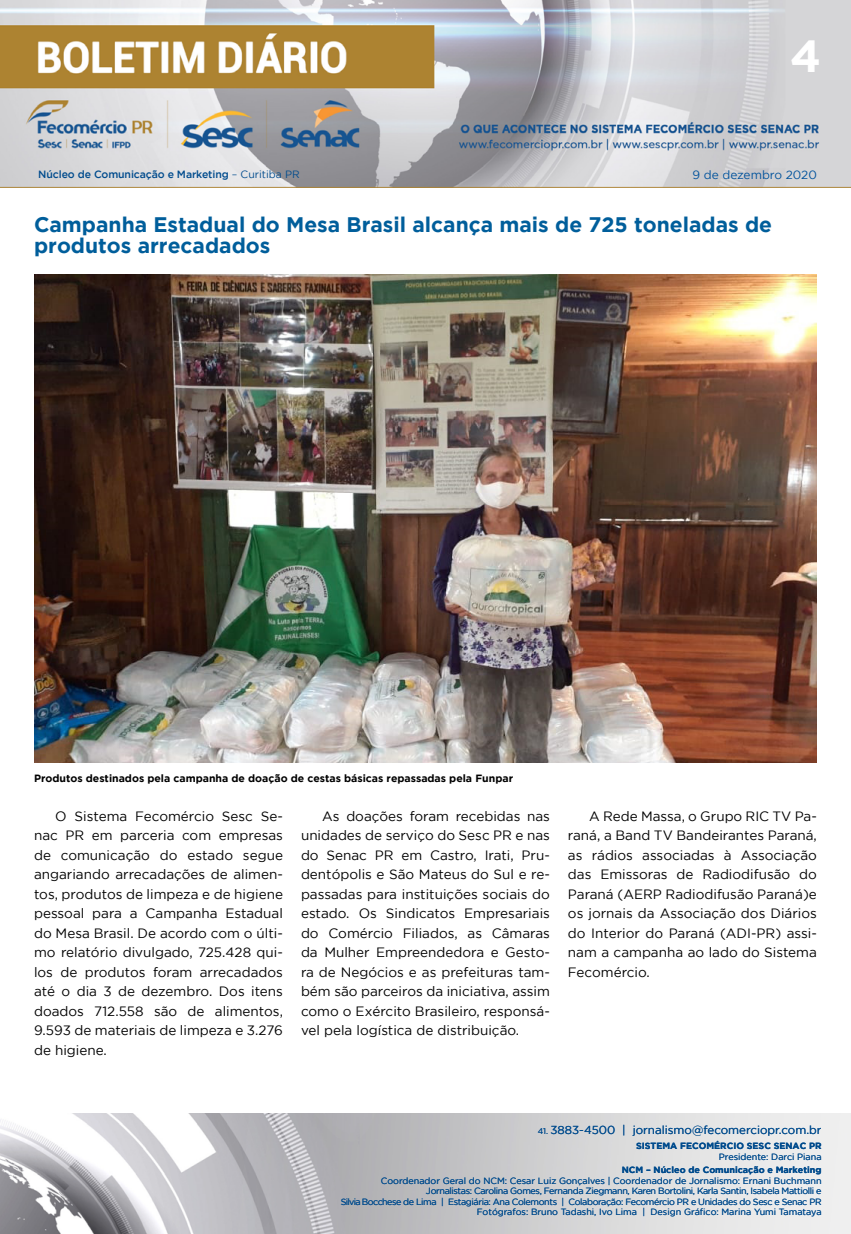
<style>
.page{position:relative;width:851px;height:1234px;background:#fff}
.page>*{position:absolute;margin:0;border:0;box-sizing:border-box;transform-origin:0 0}
.t1{font:700 45px "Gotham";color:#fff}
.t2{font:700 21px/21px "Gotham";color:#005e9b}
.t3{font:13.5px/19.5px "Gotham";color:#000;text-align:justify}
.t4{font:11.85px "Gotham";color:#00529c}
.t5{font:11.55px "Gotham";color:#004b8d}
.t6{font:700 10.5px "Gotham";color:#000}
.t7{font:500 10.5px "Gotham";letter-spacing:-.01em;color:#004b8d}
.t8{font:9px/10.5px "Gotham";letter-spacing:-.04em;color:#004b8d;text-align:right}
.t9{font:700 9px "Gotham";color:#004b8d}
.t10{font:9px "Gotham";color:#004b8d}
.s1{font-weight:400}
.s2{font-size:8.25px}
</style>
<div class="page">
<img style="left:0;top:0;width:850px;height:188px">
<img style="left:0;top:1113px;width:850px;height:120px">
<img style="left:34px;top:274px;width:782px;height:488px">
<h1 class="t1" style="left:790px;top:30px;width:33px">4</h1>
<p class="t7" style="left:38px;top:168px;width:263px">Núcleo de Comunicação e Marketing <span class="s1">– Curitiba PR</span></p>
<p class="t4" style="left:692px;top:168px;width:126px">9 de dezembro 2020</p>
<h2 class="t2" style="left:34px;top:213px;width:739px">Campanha Estadual do Mesa Brasil alcança mais de 725 toneladas de produtos arrecadados</h2>
<p class="t6" style="left:34px;top:771px;width:480px">Produtos destinados pela campanha de doação de cestas básicas repassadas pela Funpar</p>
<p class="t3" style="left:34px;top:805px;width:250px;text-indent:21px">O Sistema Fecomércio Sesc Se&shy;nac PR em parceria com empresas de comunicação do estado segue angariando arrecadações de alimen&shy;tos, produtos de limpeza e de higiene pessoal para a Campanha Estadual do Mesa Brasil. De acordo com o últi&shy;mo relatório divulgado, 725.428 qui&shy;los de produtos foram arrecadados até o dia 3 de dezembro. Dos itens doados 712.558 são de alimentos, 9.593 de materiais de limpeza e 3.276 de higiene.</p>
<p class="t3" style="left:301px;top:805px;width:250px;text-indent:21px">As doações foram recebidas nas unidades de serviço do Sesc PR e nas do Senac PR em Castro, Irati, Pru&shy;dentópolis e São Mateus do Sul e re&shy;passadas para instituições sociais do estado. Os Sindicatos Empresariais do Comércio Filiados, as Câmaras da Mulher Empreendedora e Gesto&shy;ra de Negócios e as prefeituras tam&shy;bém são parceiros da iniciativa, assim como o Exército Brasileiro, responsá&shy;vel pela logística de distribuição.</p>
<p class="t3" style="left:568px;top:805px;width:250px;text-indent:21px">A Rede Massa, o Grupo RIC TV Pa&shy;raná, a Band TV Bandeirantes Paraná, as rádios associadas à Associação das Emissoras de Radiodifusão do Paraná (AERP Radiodifusão Paraná)e os jornais da Associação dos Diários do Interior do Paraná (ADI-PR) assi&shy;nam a campanha ao lado do Sistema Fecomércio.</p>
<p class="t5" style="left:537px;top:1123px;width:285px"><span class="s2">41.</span> 3883-4500 | jornalismo@fecomerciopr.com.br</p>
<p class="t9" style="left:636px;top:1140px;width:187px">SISTEMA FECOMÉRCIO SESC SENAC PR</p>
<p class="t10" style="left:718px;top:1151px;width:104px">Presidente: Darci Piana</p>
<p class="t9" style="left:621px;top:1164px;width:201px">NCM – Núcleo de Comunicação e Marketing</p>
<p class="t8" style="left:341px;top:1174px;width:482px">Coordenador Geral do NCM: Cesar Luiz Gonçalves | Coordenador de Jornalismo: Ernani Buchmann Jornalistas: Carolina Gomes, Fernanda Ziegmann, Karen Bortolini, Karla Santin, Isabela Mattiolli e<br>Silvia Bocchese de Lima | Estagiária: Ana Colemonts | Colaboração: Fecomércio PR e Unidades do Sesc e Senac PR Fotógrafos: Bruno Tadashi, Ivo Lima | Design Gráfico: Marina Yumi Tamataya</p>
</div>
